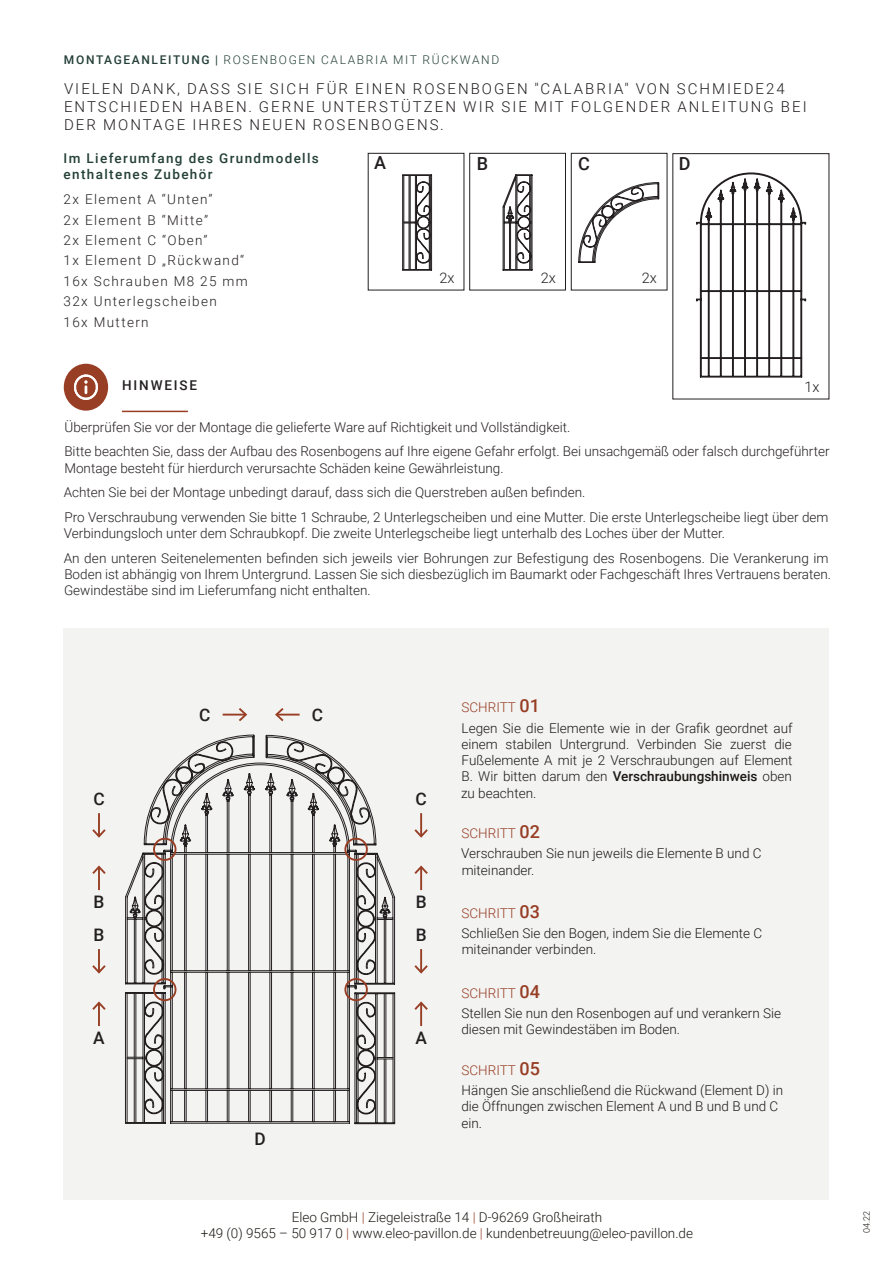
<style>
.page{position:relative;width:893px;height:1263px;background:#fff}
.page>*{position:absolute;margin:0;border:0;box-sizing:border-box;transform-origin:0 0}
.t1{font:500 18px "Roboto";color:#231f20}
.t2{font:500 17.25px "Roboto";color:#231f20}
.t3{font:300 15px/18px "Roboto";letter-spacing:.135em;color:#231f20}
.t4{font:300 14.55px "Roboto";color:#231f20}
.t5{font:300 13.5px/24.8px "Roboto";color:#231f20}
.t6{font:300 13.5px/20.4px "Roboto";color:#1c1914}
.t7{font:300 13.5px/20.4px "Roboto";letter-spacing:.1em;color:#231f20}
.t8{font:500 13.5px/16.2px "Roboto";letter-spacing:.1em;color:#244038}
.t9{font:500 13.5px "Roboto";letter-spacing:.135em;color:#231f20}
.t10{font:300 12px "Roboto";letter-spacing:.135em;color:#244038}
.t11{font:300 9px "Roboto";color:#1c1914}
.s1{font-weight:500}
.s2{font-weight:400}
.s3{color:#973e24}
.s4{font-weight:500;font-size:18px;color:#973e24}
</style>
<div class="page">
<div style="left:64px;top:628px;width:765px;height:571px;background:#f3f3f2"></div>
<hr style="left:122px;top:411px;width:66px;height:1px;background:#973e24">
<div style="left:64px;top:364px;width:44px;height:47px;background:#973e24;border-radius:50%"></div>
<svg style="left:74px;top:374px;width:24px;height:26px"></svg>
<svg style="left:275px;top:708px;width:25px;height:14px"></svg>
<svg style="left:223px;top:708px;width:25px;height:14px"></svg>
<hr style="left:98px;top:813px;width:2px;height:23px;background:#973e24">
<svg style="left:92px;top:827px;width:14px;height:11px"></svg>
<hr style="left:98px;top:867px;width:2px;height:23px;background:#973e24">
<svg style="left:92px;top:865px;width:14px;height:11px"></svg>
<hr style="left:98px;top:949px;width:2px;height:23px;background:#973e24">
<svg style="left:92px;top:963px;width:14px;height:11px"></svg>
<hr style="left:98px;top:1003px;width:2px;height:23px;background:#973e24">
<svg style="left:92px;top:1001px;width:14px;height:11px"></svg>
<svg style="left:402px;top:174px;width:30px;height:97px"></svg>
<div style="left:469px;top:153px;width:97px;height:137px;border:1px solid #231f20"></div>
<svg style="left:502px;top:174px;width:31px;height:97px"></svg>
<div style="left:571px;top:153px;width:96px;height:137px;border:1px solid #231f20"></div>
<svg style="left:578px;top:182px;width:81px;height:81px"></svg>
<svg style="left:163px;top:762px;width:194px;height:362px"></svg>
<svg style="left:125px;top:852px;width:41px;height:133px"></svg>
<svg style="left:125px;top:992px;width:41px;height:132px"></svg>
<svg style="left:143px;top:734px;width:112px;height:111px"></svg>
<svg style="left:354px;top:852px;width:41px;height:133px"></svg>
<svg style="left:354px;top:992px;width:42px;height:132px"></svg>
<svg style="left:265px;top:734px;width:112px;height:112px"></svg>
<div style="left:153px;top:978px;width:23px;height:23px;border:2px solid #973e24;border-radius:50%"></div>
<div style="left:344px;top:978px;width:24px;height:23px;border:2px solid #973e24;border-radius:50%"></div>
<hr style="left:420px;top:813px;width:2px;height:23px;background:#973e24">
<svg style="left:414px;top:827px;width:14px;height:11px"></svg>
<hr style="left:420px;top:867px;width:2px;height:23px;background:#973e24">
<svg style="left:414px;top:865px;width:14px;height:11px"></svg>
<hr style="left:420px;top:949px;width:2px;height:23px;background:#973e24">
<svg style="left:414px;top:963px;width:14px;height:11px"></svg>
<hr style="left:420px;top:1003px;width:2px;height:23px;background:#973e24">
<svg style="left:414px;top:1001px;width:14px;height:11px"></svg>
<svg style="left:696px;top:173px;width:110px;height:204px"></svg>
<div style="left:153px;top:838px;width:23px;height:23px;border:2px solid #973e24;border-radius:50%"></div>
<div style="left:344px;top:838px;width:24px;height:23px;border:2px solid #973e24;border-radius:50%"></div>
<p class="t10" style="left:64px;top:51px;width:437px"><span class="s1">MONTAGEANLEITUNG</span> <span class="s2">|</span> ROSENBOGEN CALABRIA MIT RÜCKWAND</p>
<p class="t3" style="left:64px;top:79px;width:744px">VIELEN DANK, DASS SIE SICH FÜR EINEN ROSENBOGEN "CALABRIA" VON SCHMIEDE24<br>ENTSCHIEDEN HABEN. GERNE UNTERSTÜTZEN WIR SIE MIT FOLGENDER ANLEITUNG BEI<br>DER MONTAGE IHRES NEUEN ROSENBOGENS.</p>
<p class="t8" style="left:64px;top:150px;width:257px">Im Lieferumfang des Grundmodells enthaltenes Zubehör</p>
<p class="t7" style="left:64px;top:189px;width:186px">2x Element A “Unten”<br>2x Element B “Mitte”<br>2x Element C “Oben”<br>1x Element D „Rückwand“<br>16x Schrauben M8 25 mm<br>32x Unterlegscheiben<br>16x Muttern</p>
<h1 class="t1" style="left:374px;top:150px;width:13px">A</h1>
<h1 class="t1" style="left:477px;top:151px;width:13px">B</h1>
<p class="t4" style="left:439px;top:268px;width:17px">2x</p>
<h1 class="t1" style="left:578px;top:151px;width:13px">C</h1>
<p class="t4" style="left:541px;top:268px;width:17px">2x</p>
<h1 class="t1" style="left:679px;top:151px;width:13px">D</h1>
<p class="t4" style="left:642px;top:268px;width:17px">2x</p>
<p class="t9" style="left:122px;top:376px;width:76px">HINWEISE</p>
<p class="t5" style="left:64px;top:414px;width:767px">Überprüfen Sie vor der Montage die gelieferte Ware auf Richtigkeit und Vollständigkeit.<br>Bitte beachten Sie, dass der Aufbau des Rosenbogens auf Ihre eigene Gefahr erfolgt. Bei unsachgemäß oder falsch durchgeführter</p>
<p class="t5" style="left:64px;top:455px;width:766px">Montage besteht für hierdurch verursachte Schäden keine Gewährleistung.<br>Achten Sie bei der Montage unbedingt darauf, dass sich die Querstreben außen befinden.<br>Pro Verschraubung verwenden Sie bitte 1 Schraube, 2 Unterlegscheiben und eine Mutter. Die erste Unterlegscheibe liegt über dem</p>
<p class="t5" style="left:64px;top:521px;width:766px">Verbindungsloch unter dem Schraubkopf. Die zweite Unterlegscheibe liegt unterhalb des Loches über der Mutter.<br>An den unteren Seitenelementen befinden sich jeweils vier Bohrungen zur Befestigung des Rosenbogens. Die Verankerung im</p>
<p class="t5" style="left:64px;top:566px;width:769px;line-height:16.2px">Boden ist abhängig von Ihrem Untergrund. Lassen Sie sich diesbezüglich im Baumarkt oder Fachgeschäft Ihres Vertrauens beraten.<br>Gewindestäbe sind im Lieferumfang nicht enthalten.</p>
<p class="t4" style="left:804px;top:377px;width:17px">1x</p>
<p class="t2" style="left:93px;top:787px;width:13px">C</p>
<p class="t2" style="left:94px;top:890px;width:12px">B</p>
<p class="t2" style="left:94px;top:923px;width:12px">B</p>
<p class="t2" style="left:93px;top:1026px;width:13px">A</p>
<p class="t2" style="left:199px;top:703px;width:13px">C</p>
<p class="t2" style="left:312px;top:703px;width:13px">C</p>
<p class="t2" style="left:415px;top:787px;width:13px">C</p>
<p class="t2" style="left:416px;top:890px;width:12px">B</p>
<p class="t2" style="left:416px;top:923px;width:12px">B</p>
<p class="t2" style="left:415px;top:1026px;width:13px">A</p>
<p class="t6" style="left:461px;top:697px;width:333px"><span class="s3">SCHRITT</span> <span class="s4">01<br></span>Legen Sie die Elemente wie in der Grafik geordnet auf</p>
<p class="t6" style="left:461px;top:735px;width:333px;line-height:16.2px;text-align:justify">einem stabilen Untergrund. Verbinden Sie zuerst die Fußelemente A mit je 2 Verschraubungen auf Element B. Wir bitten darum den <span class="s1">Verschraubungshinweis</span> oben zu beachten.</p>
<p class="t6" style="left:461px;top:822px;width:302px"><span class="s3">SCHRITT</span> <span class="s4">02<br></span>Verschrauben Sie nun jeweils die Elemente B und C</p>
<p class="t6" style="left:462px;top:859px;width:74px">miteinander.</p>
<p class="t6" style="left:461px;top:902px;width:302px"><span class="s3">SCHRITT</span> <span class="s4">03<br></span>Schließen Sie den Bogen, indem Sie die Elemente C</p>
<p class="t6" style="left:462px;top:939px;width:136px">miteinander verbinden.</p>
<p class="t6" style="left:461px;top:982px;width:321px"><span class="s3">SCHRITT</span> <span class="s4">04<br></span>Stellen Sie nun den Rosenbogen auf und verankern Sie</p>
<p class="t6" style="left:461px;top:1019px;width:220px">diesen mit Gewindestäben im Boden.</p>
<p class="t6" style="left:461px;top:1059px;width:323px"><span class="s3">SCHRITT</span> <span class="s4">05<br></span>Hängen Sie anschließend die Rückwand (Element D) in</p>
<p class="t6" style="left:461px;top:1098px;width:318px;line-height:16.2px">die Öffnungen zwischen Element A und B und B und C ein.</p>
<p class="t2" style="left:254px;top:1126px;width:13px">D</p>
<p class="t6" style="left:201px;top:1208px;width:494px;line-height:16.5px;text-align:center">Eleo GmbH <span class="s3">|</span> Ziegeleistraße 14 <span class="s3">|</span> D-96269 Großheirath<br>+49 (0) 9565 – 50 917 0 <span class="s3">|</span> www.eleo-pavillon.de <span class="s3">|</span> kundenbetreuung@eleo-pavillon.de</p>
<p class="t11" style="left:860px;top:1233px;width:24px;rotate:-90deg">04.22</p>
</div>
